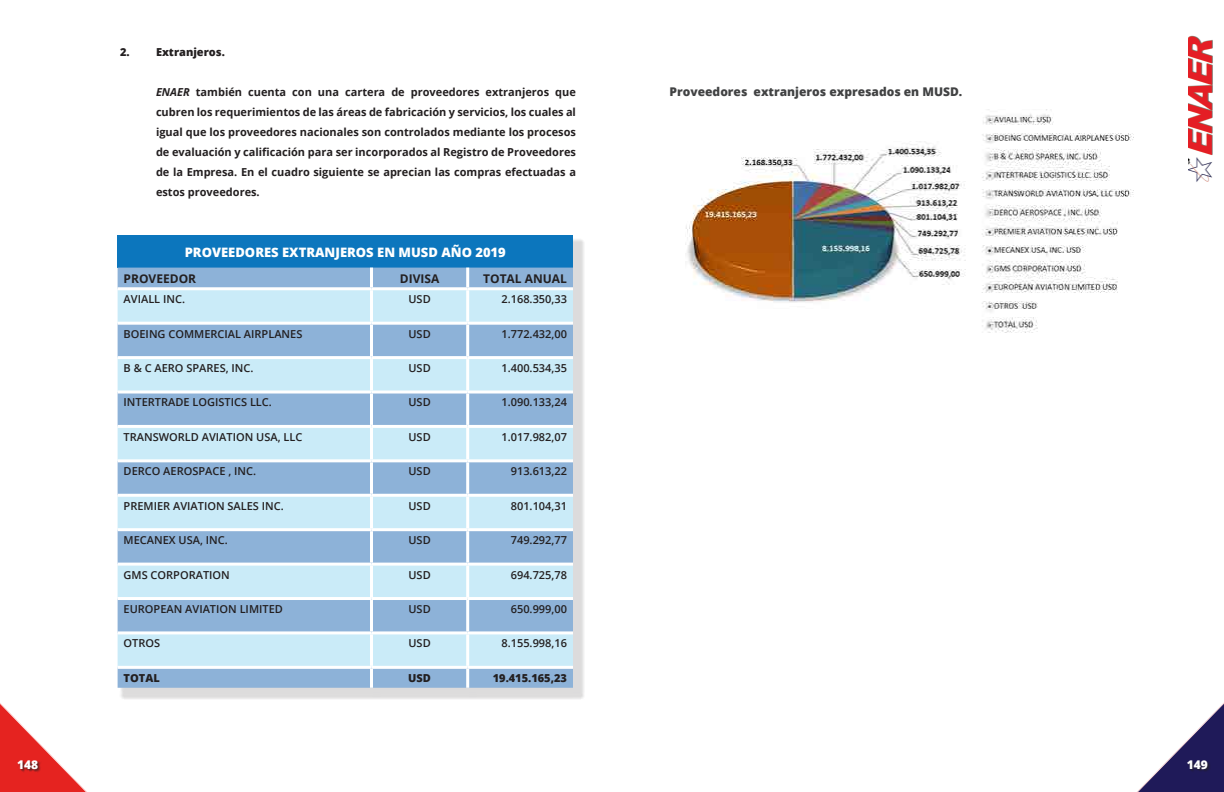
<style>
.page{position:relative;width:1224px;height:792px;background:#fff}
.page>*{position:absolute;margin:0;border:0;box-sizing:border-box;transform-origin:0 0}
.t1{font:800 13px "Open Sans";color:#fff}
.t2{font:800 12px "Open Sans";color:#414243}
.t3{font:700 12px "Open Sans";color:#231f20}
.t4{font:800 12px "Open Sans";color:#fff}
.t5{font:600 11px "Open Sans";color:#231f20}
.t6{font:700 11px/20px "Open Sans";color:#231f20;text-align:justify}
.t7{font:800 11px "Open Sans";color:#231f20}
.s1{font-style:italic}
</style>
<div class="page">
<div style="left:120px;top:237px;width:465px;height:463px;background:#231f20;opacity:.16"></div>
<div style="left:118px;top:235px;width:455px;height:33px;background:#0c76bd"></div>
<div style="left:118px;top:268px;width:455px;height:420px;background:#8db2d8"></div>
<svg style="left:118px;top:289px;width:455px;height:378px;background:#afd1e9"></svg>
<hr style="left:370px;top:268px;width:3px;height:19px;background:#fff">
<hr style="left:466px;top:268px;width:3px;height:19px;background:#fff">
<hr style="left:118px;top:287px;width:253px;height:3px;background:#fff">
<hr style="left:372px;top:287px;width:96px;height:3px;background:#fff">
<hr style="left:370px;top:290px;width:3px;height:32px;background:#fff">
<hr style="left:468px;top:287px;width:105px;height:3px;background:#fff">
<hr style="left:466px;top:290px;width:3px;height:32px;background:#fff">
<hr style="left:118px;top:322px;width:253px;height:3px;background:#fff">
<hr style="left:372px;top:322px;width:96px;height:3px;background:#fff">
<hr style="left:370px;top:325px;width:3px;height:31px;background:#fff">
<hr style="left:468px;top:322px;width:105px;height:3px;background:#fff">
<hr style="left:466px;top:325px;width:3px;height:31px;background:#fff">
<hr style="left:118px;top:356px;width:253px;height:3px;background:#fff">
<hr style="left:372px;top:356px;width:96px;height:3px;background:#fff">
<hr style="left:370px;top:359px;width:3px;height:32px;background:#fff">
<hr style="left:468px;top:356px;width:105px;height:3px;background:#fff">
<hr style="left:466px;top:359px;width:3px;height:32px;background:#fff">
<hr style="left:118px;top:391px;width:253px;height:3px;background:#fff">
<hr style="left:372px;top:391px;width:96px;height:3px;background:#fff">
<hr style="left:370px;top:394px;width:3px;height:31px;background:#fff">
<hr style="left:468px;top:391px;width:105px;height:3px;background:#fff">
<hr style="left:466px;top:394px;width:3px;height:31px;background:#fff">
<hr style="left:118px;top:425px;width:253px;height:3px;background:#fff">
<hr style="left:372px;top:425px;width:96px;height:3px;background:#fff">
<hr style="left:370px;top:428px;width:3px;height:31px;background:#fff">
<hr style="left:468px;top:425px;width:105px;height:3px;background:#fff">
<hr style="left:466px;top:428px;width:3px;height:31px;background:#fff">
<hr style="left:118px;top:459px;width:253px;height:3px;background:#fff">
<hr style="left:372px;top:459px;width:96px;height:3px;background:#fff">
<hr style="left:370px;top:462px;width:3px;height:32px;background:#fff">
<hr style="left:468px;top:459px;width:105px;height:3px;background:#fff">
<hr style="left:466px;top:462px;width:3px;height:32px;background:#fff">
<hr style="left:118px;top:494px;width:253px;height:3px;background:#fff">
<hr style="left:372px;top:494px;width:96px;height:3px;background:#fff">
<hr style="left:370px;top:497px;width:3px;height:31px;background:#fff">
<hr style="left:468px;top:494px;width:105px;height:3px;background:#fff">
<hr style="left:466px;top:497px;width:3px;height:31px;background:#fff">
<hr style="left:118px;top:528px;width:253px;height:3px;background:#fff">
<hr style="left:372px;top:528px;width:96px;height:3px;background:#fff">
<hr style="left:370px;top:531px;width:3px;height:32px;background:#fff">
<hr style="left:468px;top:528px;width:105px;height:3px;background:#fff">
<hr style="left:466px;top:531px;width:3px;height:32px;background:#fff">
<hr style="left:118px;top:563px;width:253px;height:3px;background:#fff">
<hr style="left:372px;top:563px;width:96px;height:3px;background:#fff">
<hr style="left:370px;top:566px;width:3px;height:31px;background:#fff">
<hr style="left:468px;top:563px;width:105px;height:3px;background:#fff">
<hr style="left:466px;top:566px;width:3px;height:31px;background:#fff">
<hr style="left:118px;top:597px;width:253px;height:3px;background:#fff">
<hr style="left:372px;top:597px;width:96px;height:3px;background:#fff">
<hr style="left:370px;top:600px;width:3px;height:31px;background:#fff">
<hr style="left:468px;top:597px;width:105px;height:3px;background:#fff">
<hr style="left:466px;top:600px;width:3px;height:31px;background:#fff">
<hr style="left:118px;top:631px;width:253px;height:3px;background:#fff">
<hr style="left:372px;top:631px;width:96px;height:3px;background:#fff">
<hr style="left:370px;top:634px;width:3px;height:32px;background:#fff">
<hr style="left:468px;top:631px;width:105px;height:3px;background:#fff">
<hr style="left:466px;top:634px;width:3px;height:32px;background:#fff">
<hr style="left:118px;top:666px;width:253px;height:3px;background:#fff">
<hr style="left:372px;top:666px;width:96px;height:3px;background:#fff">
<hr style="left:370px;top:669px;width:3px;height:19px;background:#fff">
<hr style="left:468px;top:666px;width:105px;height:3px;background:#fff">
<hr style="left:466px;top:669px;width:3px;height:19px;background:#fff">
<img style="left:685px;top:109px;width:449px;height:224px">
<svg style="left:1137px;top:703px;width:87px;height:89px"></svg>
<img style="left:1188px;top:35px;width:25px;height:147px">
<div style="left:1187px;top:760px;width:24px;height:12px;background:#231f20;opacity:.75"></div>
<svg style="left:0;top:703px;width:87px;height:89px"></svg>
<div style="left:17px;top:760px;width:24px;height:12px;background:#231f20;opacity:.75"></div>
<p class="t7" style="left:120px;top:44px;width:106px">2. Extranjeros.</p>
<p class="t6" style="left:156px;top:82px;width:422px"><span class="s1">ENAER</span> también cuenta con una cartera de proveedores extranjeros que cubren los requerimientos de las áreas de fabricación y servicios, los cuales al igual que los proveedores nacionales son controlados mediante los procesos de evaluación y calificación para ser incorporados al Registro de Proveedores de la Empresa. En el cuadro siguiente se aprecian las compras efectuadas a estos proveedores.</p>
<p class="t1" style="left:185px;top:243px;width:323px">PROVEEDORES EXTRANJEROS EN MUSD AÑO 2019</p>
<p class="t3" style="left:124px;top:270px;width:74px">PROVEEDOR</p>
<p class="t3" style="left:400px;top:270px;width:41px">DIVISA</p>
<p class="t3" style="left:483px;top:270px;width:85px">TOTAL ANUAL</p>
<p class="t5" style="left:124px;top:292px;width:63px">AVIALL INC.</p>
<p class="t5" style="left:408px;top:292px;width:24px">USD</p>
<p class="t5" style="left:502px;top:292px;width:67px">2.168.350,33</p>
<p class="t5" style="left:124px;top:326px;width:180px">BOEING COMMERCIAL AIRPLANES</p>
<p class="t5" style="left:408px;top:326px;width:24px">USD</p>
<p class="t5" style="left:502px;top:326px;width:67px">1.772.432,00</p>
<p class="t5" style="left:124px;top:360px;width:131px">B &amp; C AERO SPARES, INC.</p>
<p class="t5" style="left:408px;top:360px;width:24px">USD</p>
<p class="t5" style="left:502px;top:360px;width:67px">1.400.534,35</p>
<p class="t5" style="left:124px;top:395px;width:150px">INTERTRADE LOGISTICS LLC.</p>
<p class="t5" style="left:408px;top:395px;width:24px">USD</p>
<p class="t5" style="left:502px;top:395px;width:67px">1.090.133,24</p>
<p class="t5" style="left:124px;top:429px;width:180px">TRANSWORLD AVIATION USA, LLC</p>
<p class="t5" style="left:408px;top:429px;width:24px">USD</p>
<p class="t5" style="left:502px;top:429px;width:67px">1.017.982,07</p>
<p class="t5" style="left:124px;top:464px;width:134px">DERCO AEROSPACE , INC.</p>
<p class="t5" style="left:408px;top:464px;width:24px">USD</p>
<p class="t5" style="left:511px;top:464px;width:58px">913.613,22</p>
<p class="t5" style="left:124px;top:498px;width:162px">PREMIER AVIATION SALES INC.</p>
<p class="t5" style="left:408px;top:498px;width:24px">USD</p>
<p class="t5" style="left:511px;top:498px;width:58px">801.104,31</p>
<p class="t5" style="left:124px;top:533px;width:106px">MECANEX USA, INC.</p>
<p class="t5" style="left:408px;top:533px;width:24px">USD</p>
<p class="t5" style="left:511px;top:533px;width:58px">749.292,77</p>
<p class="t5" style="left:124px;top:567px;width:108px">GMS CORPORATION</p>
<p class="t5" style="left:408px;top:567px;width:24px">USD</p>
<p class="t5" style="left:511px;top:567px;width:58px">694.725,78</p>
<p class="t5" style="left:124px;top:601px;width:161px">EUROPEAN AVIATION LIMITED</p>
<p class="t5" style="left:408px;top:601px;width:24px">USD</p>
<p class="t5" style="left:511px;top:601px;width:58px">650.999,00</p>
<p class="t5" style="left:124px;top:636px;width:38px">OTROS</p>
<p class="t5" style="left:408px;top:636px;width:24px">USD</p>
<p class="t5" style="left:502px;top:636px;width:67px">8.155.998,16</p>
<p class="t7" style="left:124px;top:669px;width:38px">TOTAL</p>
<p class="t7" style="left:408px;top:669px;width:24px">USD</p>
<p class="t7" style="left:493px;top:669px;width:76px">19.415.165,23</p>
<p class="t2" style="left:670px;top:82px;width:294px">Proveedores extranjeros expresados en MUSD.</p>
<p class="t4" style="left:17px;top:755px;width:23px">148</p>
<p class="t4" style="left:1187px;top:755px;width:23px">149</p>
</div>
